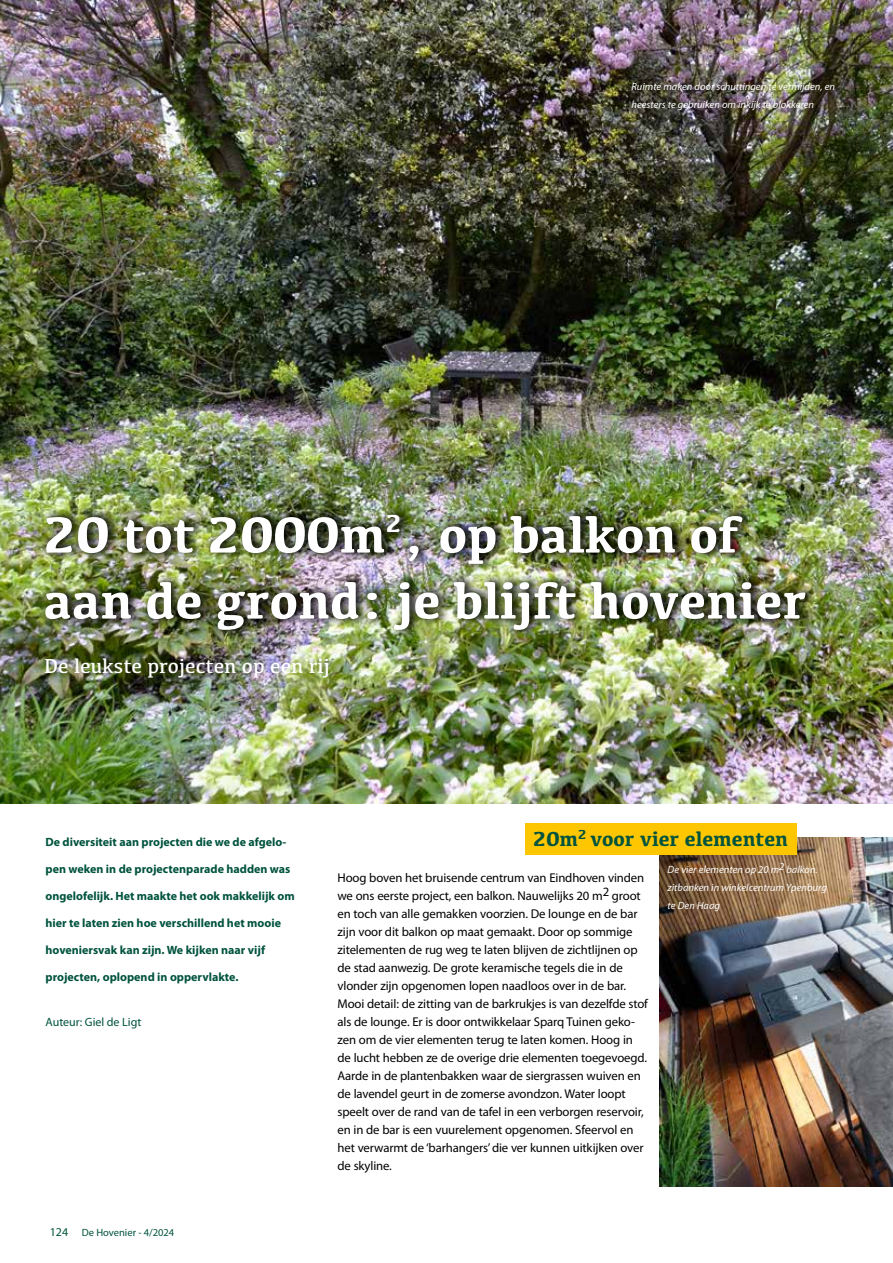
<style>
.page{position:relative;width:893px;height:1263px;background:#fff}
.page>*{position:absolute;margin:0;border:0;box-sizing:border-box;transform-origin:0 0}
.t1{font:700 52.5px/66px "Kefa";color:#fff}
.t2{font:21px "Kefa";color:#fff}
.t3{font:700 21px "Kefa";color:#00533e}
.t4{font:12.75px/18px "Myriad Pro";letter-spacing:-.01em;color:#000}
.t5{font:700 12px "Myriad Pro";color:#00533e}
.t6{font:12px "Myriad Pro";color:#00533e}
.t7{font:italic 10.5px/18px "Myriad Pro";color:#fff}
.t8{font:10.5px "Myriad Pro";color:#00533e}
.s1{font-size:12px}
</style>
<div class="page">
<img style="left:0;top:0;width:893px;height:804px">
<div style="left:41px;top:506px;width:778px;height:133px;background:#000;opacity:.82"></div>
<img style="left:659px;top:837px;width:234px;height:349px">
<div style="left:525px;top:823px;width:271px;height:31px;background:#fdc600"></div>
<p class="t7" style="left:631px;top:77px;width:205px">Ruimte maken door schuttingen te vermijden, en heesters te gebruiken om inkijk te blokkeren</p>
<h1 class="t1" style="left:43px;top:499px;width:764px">20 tot 2000m<sup>2</sup>, op balkon of aan de grond: je blijft hovenier</h1>
<h2 class="t2" style="left:44px;top:653px;width:287px">De leukste projecten op een rij</h2>
<p class="t5" style="left:46px;top:834px;width:242px">De diversiteit aan projecten die we de afgelo-</p>
<p class="t5" style="left:46px;top:861px;width:246px">pen weken in de projectenparade hadden was</p>
<p class="t5" style="left:46px;top:888px;width:251px">ongelofelijk. Het maakte het ook makkelijk om</p>
<p class="t5" style="left:46px;top:915px;width:237px">hier te laten zien hoe verschillend het mooie</p>
<p class="t5" style="left:46px;top:942px;width:221px">hoveniersvak kan zijn. We kijken naar vijf</p>
<p class="t5" style="left:46px;top:969px;width:195px">projecten, oplopend in oppervlakte.</p>
<p class="t6" style="left:46px;top:1015px;width:97px">Auteur: Giel de Ligt</p>
<p class="t8" style="left:50px;top:1226px;width:126px"><span class="s1">124</span> De Hovenier - 4/2024</p>
<h2 class="t3" style="left:533px;top:825px;width:256px">20m<sup>2</sup> voor vier elementen</h2>
<p class="t4" style="left:338px;top:869px;width:312px">Hoog boven het bruisende centrum van Eindhoven vinden we ons eerste project, een balkon. Nauwelijks 20 m2 groot en toch van alle gemakken voorzien. De lounge en de bar zijn voor dit balkon op maat gemaakt. Door op sommige zitelementen de rug weg te laten blijven de zichtlijnen op de stad aanwezig. De grote keramische tegels die in de vlonder zijn opgenomen lopen naadloos over in de bar.<br>Mooi detail: de zitting van de barkrukjes is van dezelfde stof als de lounge. Er is door ontwikkelaar Sparq Tuinen geko&shy;zen om de vier elementen terug te laten komen. Hoog in de lucht hebben ze de overige drie elementen toegevoegd.<br>Aarde in de plantenbakken waar de siergrassen wuiven en de lavendel geurt in de zomerse avondzon. Water loopt speelt over de rand van de tafel in een verborgen reservoir, en in de bar is een vuurelement opgenomen. Sfeervol en het verwarmt de ‘barhangers’ die ver kunnen uitkijken over de skyline.</p>
<p class="t7" style="left:668px;top:860px;width:161px">De vier elementen op 20 m2 balkon. zitbanken in winkelcentrum Ypenburg te Den Haag</p>
</div>
